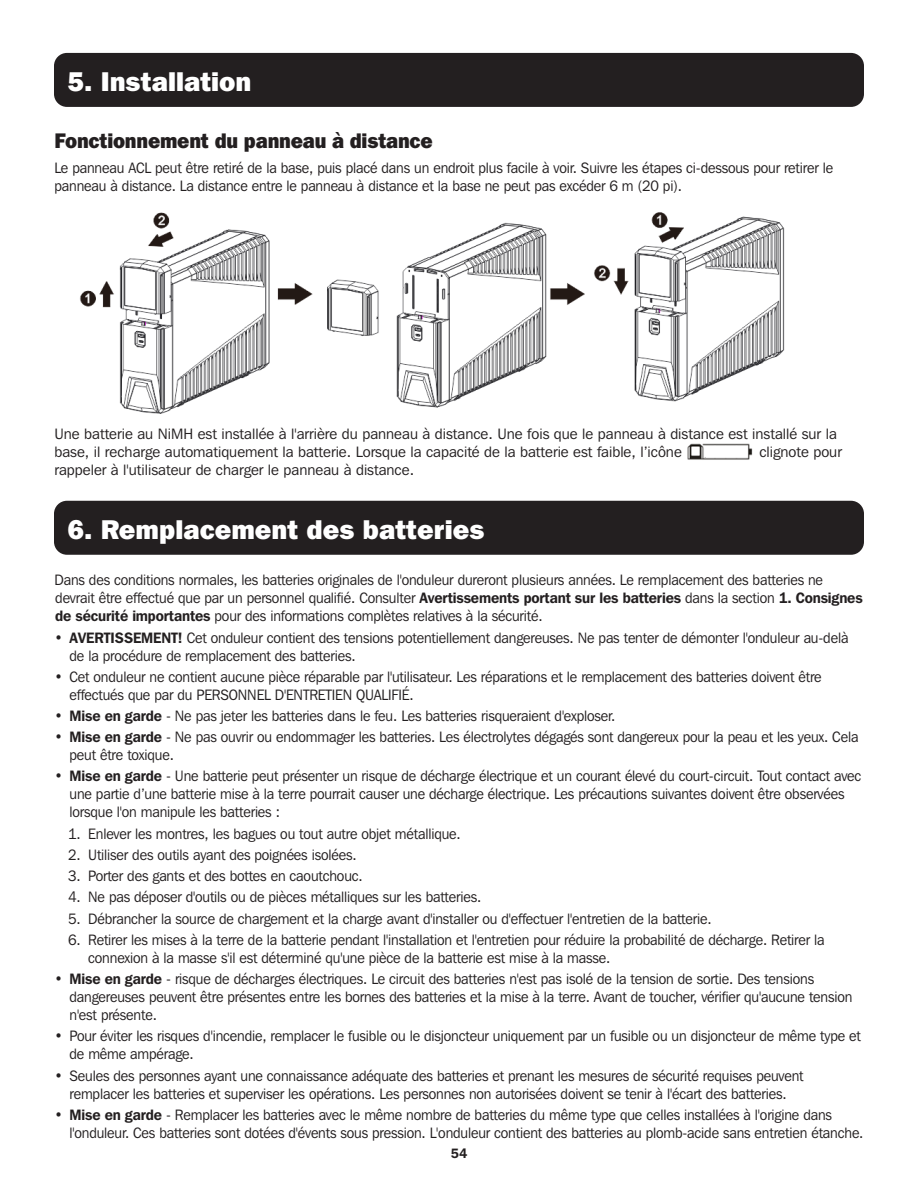
<style>
.page{position:relative;width:918px;height:1188px;background:#fff}
.page>*{position:absolute;margin:0;border:0;box-sizing:border-box;transform-origin:0 0}
.t1{font:800 27px "Franklin Gothic IT Cby BT";color:#fff}
.t2{font:800 21px "Franklin Gothic IT Cby BT";letter-spacing:-.01em;color:#231f20;scale:.95 1}
.t3{font:15px/18px "Franklin Gothic IT Cby BT";letter-spacing:-.01em;color:#231f20;scale:.95 1}
.t4{font:15px/18.5px "Franklin Gothic IT Cby BT";letter-spacing:-.01em;color:#231f20}
.t5{font:600 13.5px "Franklin Gothic IT Cby BT";color:#231f20}
.s1{font-weight:600}
</style>
<div class="page">
<div style="left:54px;top:53px;width:810px;height:54px;background:#231f20;border-radius:13px"></div>
<img style="left:687px;top:443px;width:66px;height:17px">
<img style="left:80px;top:212px;width:705px;height:202px">
<div style="left:54px;top:501px;width:810px;height:54px;background:#231f20;border-radius:13px"></div>
<p class="t1" style="left:68px;top:64px;width:186px">5. Installation</p>
<p class="t2" style="left:55px;top:128px;width:400px">Fonctionnement du panneau à distance</p>
<p class="t3" style="left:55px;top:159px;width:821px">Le panneau ACL peut être retiré de la base, puis placé dans un endroit plus facile à voir. Suivre les étapes ci-dessous pour retirer le panneau à distance. La distance entre le panneau à distance et la base ne peut pas excéder 6 m (20 pi).</p>
<p class="t4" style="left:55px;top:424px;width:784px">Une batterie au NiMH est installée à l'arrière du panneau à distance. Une fois que le panneau à distance est installé sur la base, il recharge automatiquement la batterie. Lorsque la capacité de la batterie est faible, l’icône</p>
<p class="t4" style="left:759px;top:442px;width:84px">clignote pour</p>
<p class="t4" style="left:55px;top:460px;width:361px">rappeler à l'utilisateur de charger le panneau à distance.</p>
<p class="t1" style="left:68px;top:512px;width:419px">6. Remplacement des batteries</p>
<p class="t3" style="left:55px;top:571px;width:852px">Dans des conditions normales, les batteries originales de l'onduleur dureront plusieurs années. Le remplacement des batteries ne devrait être effectué que par un personnel qualifié. Consulter <span class="s1">Avertissements portant sur les batteries</span> dans la section <span class="s1">1. Consignes de sécurité importantes</span> pour des informations complètes relatives à la sécurité.</p>
<p class="t3" style="left:70px;top:628px;width:821px;text-indent:-15px">• <span class="s1">AVERTISSEMENT!</span> Cet onduleur contient des tensions potentiellement dangereuses. Ne pas tenter de démonter l'onduleur au-delà de la procédure de remplacement des batteries.</p>
<p class="t3" style="left:70px;top:667px;width:793px;text-indent:-15px">• Cet onduleur ne contient aucune pièce réparable par l'utilisateur. Les réparations et le remplacement des batteries doivent être effectués que par du PERSONNEL D'ENTRETIEN QUALIFIÉ.</p>
<p class="t3" style="left:55px;top:707px;width:592px">• <span class="s1">Mise en garde</span> - Ne pas jeter les batteries dans le feu. Les batteries risqueraient d'exploser.</p>
<p class="t3" style="left:70px;top:728px;width:832px;text-indent:-15px">• <span class="s1">Mise en garde</span> - Ne pas ouvrir ou endommager les batteries. Les électrolytes dégagés sont dangereux pour la peau et les yeux. Cela peut être toxique.</p>
<p class="t3" style="left:70px;top:767px;width:835px;text-indent:-15px">• <span class="s1">Mise en garde</span> - Une batterie peut présenter un risque de décharge électrique et un courant élevé du court-circuit. Tout contact avec une partie d’une batterie mise à la terre pourrait causer une décharge électrique. Les précautions suivantes doivent être observées lorsque l'on manipule les batteries :</p>
<p class="t3" style="left:68px;top:824px;width:415px">1. Enlever les montres, les bagues ou tout autre objet métallique.</p>
<p class="t3" style="left:68px;top:846px;width:305px">2. Utiliser des outils ayant des poignées isolées.</p>
<p class="t3" style="left:68px;top:867px;width:312px">3. Porter des gants et des bottes en caoutchouc.</p>
<p class="t3" style="left:68px;top:888px;width:437px">4. Ne pas déposer d'outils ou de pièces métalliques sur les batteries.</p>
<p class="t3" style="left:68px;top:909px;width:679px">5. Débrancher la source de chargement et la charge avant d'installer ou d'effectuer l'entretien de la batterie.</p>
<p class="t3" style="left:88px;top:930px;width:777px;text-indent:-20px">6. Retirer les mises à la terre de la batterie pendant l'installation et l'entretien pour réduire la probabilité de décharge. Retirer la connexion à la masse s'il est déterminé qu'une pièce de la batterie est mise à la masse.</p>
<p class="t3" style="left:70px;top:970px;width:826px;text-indent:-15px">• <span class="s1">Mise en garde</span> - risque de décharges électriques. Le circuit des batteries n'est pas isolé de la tension de sortie. Des tensions dangereuses peuvent être présentes entre les bornes des batteries et la mise à la terre. Avant de toucher, vérifier qu'aucune tension n'est présente.</p>
<p class="t3" style="left:70px;top:1027px;width:835px;text-indent:-15px">• Pour éviter les risques d'incendie, remplacer le fusible ou le disjoncteur uniquement par un fusible ou un disjoncteur de même type et de même ampérage.</p>
<p class="t3" style="left:55px;top:1066px;width:790px;text-align:center">• Seules des personnes ayant une connaissance adéquate des batteries et prenant les mesures de sécurité requises peuvent remplacer les batteries et superviser les opérations. Les personnes non autorisées doivent se tenir à l'écart des batteries.</p>
<p class="t3" style="left:70px;top:1105px;width:837px;text-indent:-15px">• <span class="s1">Mise en garde</span> - Remplacer les batteries avec le même nombre de batteries du même type que celles installées à l'origine dans l'onduleur. Ces batteries sont dotées d'évents sous pression. L'onduleur contient des batteries au plomb-acide sans entretien étanche.</p>
<p class="t5" style="left:451px;top:1145px;width:18px">54</p>
</div>
